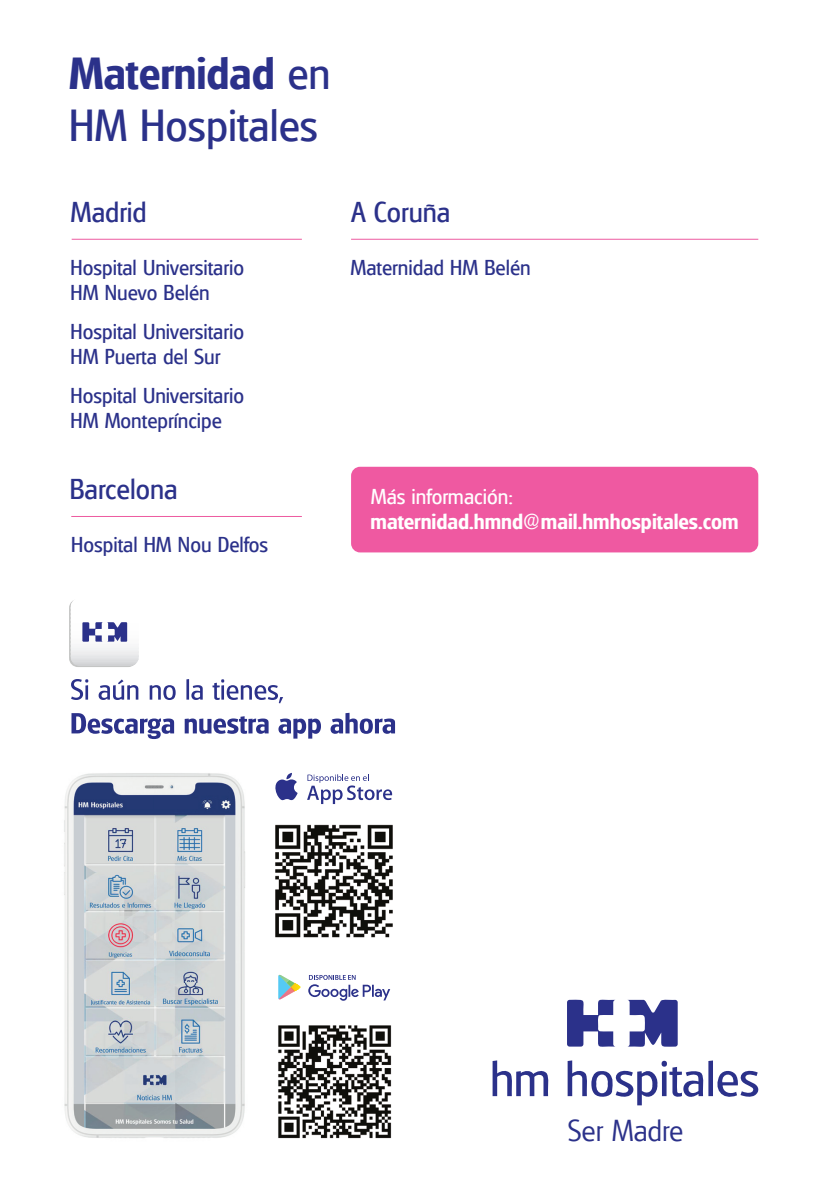
<style>
.page{position:relative;width:819px;height:1191px;background:#fff}
.page>*{position:absolute;margin:0;border:0;box-sizing:border-box;transform-origin:0 0}
.t1{font:43.75px/52.5px "Glasgow";color:#2b318a}
.t2{font:300 29.57px "Glasgow";letter-spacing:-.005em;color:#2b318a}
.t3{font:28px "Glasgow";color:#2b318a}
.t4{font:21px/25.2px "Glasgow";color:#2b318a}
.t5{font:700 21px "Glasgow";color:#fff}
.t6{font:21px "Glasgow";color:#fff}
.s1{font-weight:700}
</style>
<div class="page">
<div style="left:351px;top:467px;width:407px;height:85px;background:#ef59a1;border-radius:9px"></div>
<img style="left:278px;top:1025px;width:114px;height:114px">
<img style="left:275px;top:824px;width:118px;height:114px">
<svg style="left:71px;top:679px;width:17px;height:21px"></svg>
<svg style="left:99px;top:679px;width:39px;height:21px"></svg>
<svg style="left:150px;top:685px;width:26px;height:15px"></svg>
<hr style="left:186px;top:679px;width:3px;height:20px;background:#2b318a">
<svg style="left:191px;top:685px;width:12px;height:15px"></svg>
<svg style="left:212px;top:679px;width:71px;height:24px"></svg>
<svg style="left:71px;top:713px;width:103px;height:26px"></svg>
<svg style="left:185px;top:716px;width:83px;height:18px"></svg>
<svg style="left:278px;top:718px;width:43px;height:20px"></svg>
<svg style="left:330px;top:713px;width:65px;height:21px"></svg>
<svg style="left:69px;top:599px;width:68px;height:68px"></svg>
<hr style="left:71px;top:599px;width:68px;height:1px;background:#fff">
<hr style="left:71px;top:600px;width:68px;height:2px;background:#fff">
<hr style="left:71px;top:602px;width:68px;height:1px;background:#fff">
<hr style="left:71px;top:603px;width:68px;height:1px;background:#fff">
<hr style="left:71px;top:604px;width:68px;height:2px;background:#fff">
<hr style="left:71px;top:606px;width:68px;height:1px;background:#fff">
<hr style="left:71px;top:607px;width:68px;height:1px;background:#fff">
<hr style="left:71px;top:608px;width:68px;height:2px;background:#fff">
<hr style="left:71px;top:610px;width:68px;height:1px;background:#fff">
<hr style="left:71px;top:611px;width:68px;height:1px;background:#fff">
<hr style="left:71px;top:612px;width:68px;height:2px;background:#fff">
<hr style="left:71px;top:614px;width:68px;height:1px;background:#fff">
<hr style="left:71px;top:615px;width:68px;height:1px;background:#fff">
<hr style="left:71px;top:616px;width:68px;height:2px;background:#fff">
<hr style="left:71px;top:618px;width:68px;height:1px;background:#fff">
<hr style="left:71px;top:619px;width:68px;height:1px;background:#fff">
<hr style="left:71px;top:620px;width:68px;height:2px;background:#fff">
<hr style="left:71px;top:622px;width:68px;height:1px;background:#fff">
<hr style="left:71px;top:623px;width:68px;height:1px;background:#fefefe">
<hr style="left:71px;top:624px;width:68px;height:2px;background:#fefefe">
<hr style="left:71px;top:626px;width:68px;height:1px;background:#fefefe">
<hr style="left:71px;top:627px;width:68px;height:1px;background:#fefefe">
<hr style="left:71px;top:628px;width:68px;height:2px;background:#fefefe">
<hr style="left:71px;top:630px;width:68px;height:1px;background:#fefefe">
<hr style="left:71px;top:631px;width:68px;height:1px;background:#fdfdfd">
<hr style="left:71px;top:632px;width:68px;height:2px;background:#fdfdfd">
<hr style="left:71px;top:634px;width:68px;height:1px;background:#fdfdfd">
<hr style="left:71px;top:635px;width:68px;height:1px;background:#fcfcfc">
<hr style="left:71px;top:636px;width:68px;height:2px;background:#fcfcfc">
<hr style="left:71px;top:638px;width:68px;height:1px;background:#fbfbfb">
<hr style="left:71px;top:639px;width:68px;height:1px;background:#fafafa">
<hr style="left:71px;top:640px;width:68px;height:2px;background:#f9f9f9">
<hr style="left:71px;top:642px;width:68px;height:1px;background:#f9f9f9">
<hr style="left:71px;top:643px;width:68px;height:1px;background:#f8f8f9">
<hr style="left:71px;top:644px;width:68px;height:2px;background:#f6f6f7">
<hr style="left:71px;top:646px;width:68px;height:1px;background:#f5f5f6">
<hr style="left:71px;top:647px;width:68px;height:1px;background:#f4f5f5">
<hr style="left:71px;top:648px;width:68px;height:2px;background:#f2f3f4">
<hr style="left:71px;top:650px;width:68px;height:1px;background:#f0f1f2">
<hr style="left:71px;top:651px;width:68px;height:1px;background:#efeff0">
<hr style="left:71px;top:652px;width:68px;height:2px;background:#ededee">
<hr style="left:71px;top:654px;width:68px;height:1px;background:#ebebed">
<hr style="left:71px;top:655px;width:68px;height:1px;background:#e8e9ea">
<hr style="left:71px;top:656px;width:68px;height:2px;background:#e5e6e8">
<hr style="left:71px;top:658px;width:68px;height:1px;background:#e2e3e5">
<hr style="left:71px;top:659px;width:68px;height:1px;background:#dfe0e2">
<hr style="left:71px;top:660px;width:68px;height:2px;background:#dcdddf">
<hr style="left:71px;top:662px;width:68px;height:1px;background:#d8d9db">
<hr style="left:71px;top:663px;width:68px;height:1px;background:#d5d6d8">
<hr style="left:71px;top:664px;width:68px;height:2px;background:#d1d2d4">
<svg style="left:82px;top:622px;width:45px;height:19px"></svg>
<img style="left:64px;top:773px;width:181px;height:365px">
<svg style="left:308px;top:975px;width:82px;height:25px"></svg>
<svg style="left:278px;top:974px;width:23px;height:26px"></svg>
<svg style="left:275px;top:773px;width:22px;height:27px"></svg>
<svg style="left:307px;top:774px;width:85px;height:30px"></svg>
<svg style="left:567px;top:999px;width:48px;height:48px"></svg>
<svg style="left:628px;top:999px;width:49px;height:48px"></svg>
<svg style="left:492px;top:1060px;width:57px;height:36px"></svg>
<svg style="left:567px;top:1060px;width:192px;height:46px"></svg>
<hr style="left:351px;top:239px;width:407px;height:1px;background:#ed5aa0">
<hr style="left:71px;top:516px;width:231px;height:1px;background:#ed5aa0">
<hr style="left:72px;top:239px;width:230px;height:1px;background:#ed5aa0">
<h1 class="t1" style="left:69px;top:46px;width:263px"><span class="s1">Maternidad</span> en<br>HM Hospitales</h1>
<h3 class="t3" style="left:70px;top:195px;width:78px">Madrid</h3>
<p class="t4" style="left:70px;top:255px;width:175px">Hospital Universitario<br>HM Nuevo Belén</p>
<p class="t4" style="left:70px;top:319px;width:175px">Hospital Universitario<br>HM Puerta del Sur</p>
<p class="t4" style="left:70px;top:382px;width:175px">Hospital Universitario<br>HM Montepríncipe</p>
<h3 class="t3" style="left:70px;top:472px;width:109px">Barcelona</h3>
<p class="t4" style="left:71px;top:532px;width:198px">Hospital HM Nou Delfos</p>
<h3 class="t3" style="left:351px;top:195px;width:100px">A Coruña</h3>
<p class="t4" style="left:350px;top:255px;width:182px">Maternidad HM Belén</p>
<p class="t6" style="left:371px;top:483px;width:144px">Más información:</p>
<p class="t5" style="left:370px;top:508px;width:369px">maternidad.hmnd@mail.hmhospitales.com</p>
<h2 class="t2" style="left:567px;top:1112px;width:117px">Ser Madre</h2>
</div>
